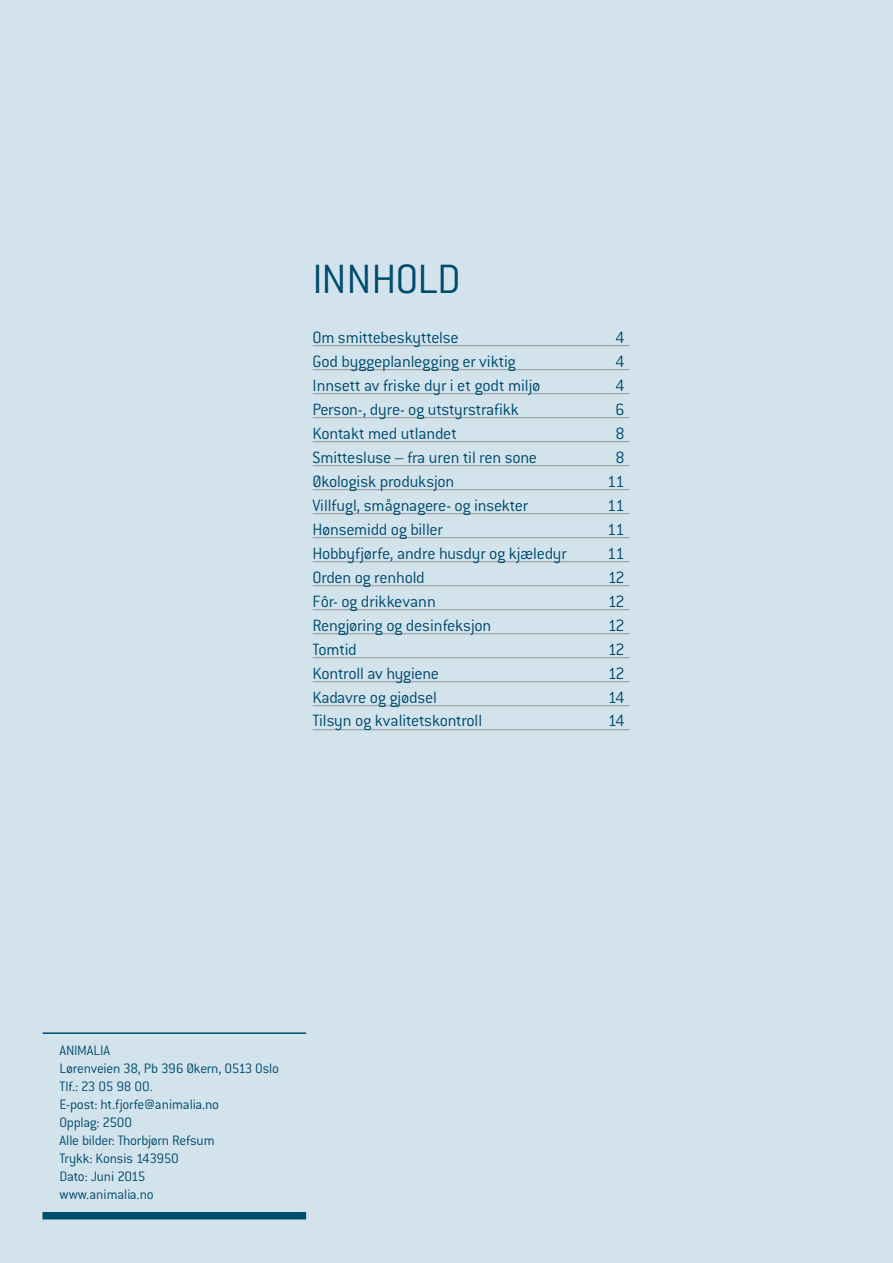
<style>
.page{position:relative;width:893px;height:1263px;background:#d3e3ec}
.page>*{position:absolute;margin:0;border:0;box-sizing:border-box;transform-origin:0 0}
.t1{font:300 45px "Conduit ITC";letter-spacing:-.02em;color:#004c6f}
.t2{font:300 18px "Conduit ITC";letter-spacing:-.015em;color:#004c6f}
.t3{font:300 15px/18px "Conduit ITC";letter-spacing:-.015em;color:#004c6f}
</style>
<div class="page">
<hr style="left:43px;top:1032px;width:263px;height:2px;background:#004c6f">
<div style="left:43px;top:1212px;width:263px;height:7px;background:#004c6f"></div>
<hr style="left:313px;top:345px;width:316px;height:1px;background:#939598">
<hr style="left:313px;top:369px;width:316px;height:1px;background:#939598">
<hr style="left:313px;top:393px;width:316px;height:1px;background:#939598">
<hr style="left:313px;top:417px;width:316px;height:1px;background:#939598">
<hr style="left:313px;top:441px;width:316px;height:1px;background:#939598">
<hr style="left:313px;top:465px;width:316px;height:1px;background:#939598">
<hr style="left:313px;top:489px;width:316px;height:1px;background:#939598">
<hr style="left:313px;top:513px;width:316px;height:1px;background:#939598">
<hr style="left:313px;top:537px;width:316px;height:1px;background:#939598">
<hr style="left:313px;top:561px;width:316px;height:1px;background:#939598">
<hr style="left:313px;top:585px;width:316px;height:1px;background:#939598">
<hr style="left:313px;top:609px;width:316px;height:1px;background:#939598">
<hr style="left:313px;top:633px;width:316px;height:1px;background:#939598">
<hr style="left:313px;top:657px;width:316px;height:1px;background:#939598">
<hr style="left:313px;top:681px;width:316px;height:1px;background:#939598">
<hr style="left:313px;top:705px;width:316px;height:1px;background:#939598">
<hr style="left:313px;top:729px;width:316px;height:1px;background:#939598">
<h1 class="t1" style="left:313px;top:254px;width:150px">INNHOLD</h1>
<p class="t2" style="left:313px;top:327px;width:148px">Om smittebeskyttelse</p>
<p class="t2" style="left:615px;top:327px;width:11px">4</p>
<p class="t2" style="left:313px;top:351px;width:205px">God byggeplanlegging er viktig</p>
<p class="t2" style="left:615px;top:351px;width:11px">4</p>
<p class="t2" style="left:313px;top:375px;width:229px">Innsett av friske dyr i et godt miljø</p>
<p class="t2" style="left:615px;top:375px;width:11px">4</p>
<p class="t2" style="left:313px;top:399px;width:208px">Person-, dyre- og utstyrstrafikk</p>
<p class="t2" style="left:615px;top:399px;width:11px">6</p>
<p class="t2" style="left:313px;top:423px;width:146px">Kontakt med utlandet</p>
<p class="t2" style="left:615px;top:423px;width:11px">8</p>
<p class="t2" style="left:313px;top:447px;width:226px">Smittesluse – fra uren til ren sone</p>
<p class="t2" style="left:615px;top:447px;width:11px">8</p>
<p class="t2" style="left:313px;top:471px;width:143px">Økologisk produksjon</p>
<p class="t2" style="left:607px;top:471px;width:19px">11</p>
<p class="t2" style="left:313px;top:495px;width:217px">Villfugl, smågnagere- og insekter</p>
<p class="t2" style="left:607px;top:495px;width:19px">11</p>
<p class="t2" style="left:313px;top:519px;width:132px">Hønsemidd og biller</p>
<p class="t2" style="left:607px;top:519px;width:19px">11</p>
<p class="t2" style="left:313px;top:543px;width:256px">Hobbyfjørfe, andre husdyr og kjæledyr</p>
<p class="t2" style="left:607px;top:543px;width:19px">11</p>
<p class="t2" style="left:313px;top:567px;width:114px">Orden og renhold</p>
<p class="t2" style="left:608px;top:567px;width:18px">12</p>
<p class="t2" style="left:313px;top:591px;width:125px">Fôr- og drikkevann</p>
<p class="t2" style="left:608px;top:591px;width:18px">12</p>
<p class="t2" style="left:313px;top:615px;width:180px">Rengjøring og desinfeksjon</p>
<p class="t2" style="left:608px;top:615px;width:18px">12</p>
<p class="t2" style="left:313px;top:639px;width:46px">Tomtid</p>
<p class="t2" style="left:608px;top:639px;width:18px">12</p>
<p class="t2" style="left:313px;top:663px;width:128px">Kontroll av hygiene</p>
<p class="t2" style="left:608px;top:663px;width:18px">12</p>
<p class="t2" style="left:313px;top:687px;width:126px">Kadavre og gjødsel</p>
<p class="t2" style="left:608px;top:687px;width:18px">14</p>
<p class="t2" style="left:313px;top:711px;width:171px">Tilsyn og kvalitetskontroll</p>
<p class="t2" style="left:608px;top:711px;width:18px">14</p>
<p class="t3" style="left:60px;top:1041px;width:221px">ANIMALIA<br>Lørenveien 38, Pb 396 Økern, 0513 Oslo<br>Tlf.: 23 05 98 00.<br>E-post: ht.fjorfe@animalia.no<br>Opplag: 2500<br>Alle bilder: Thorbjørn Refsum<br>Trykk: Konsis 143950<br>Dato: Juni 2015<br>www.animalia.no</p>
</div>
